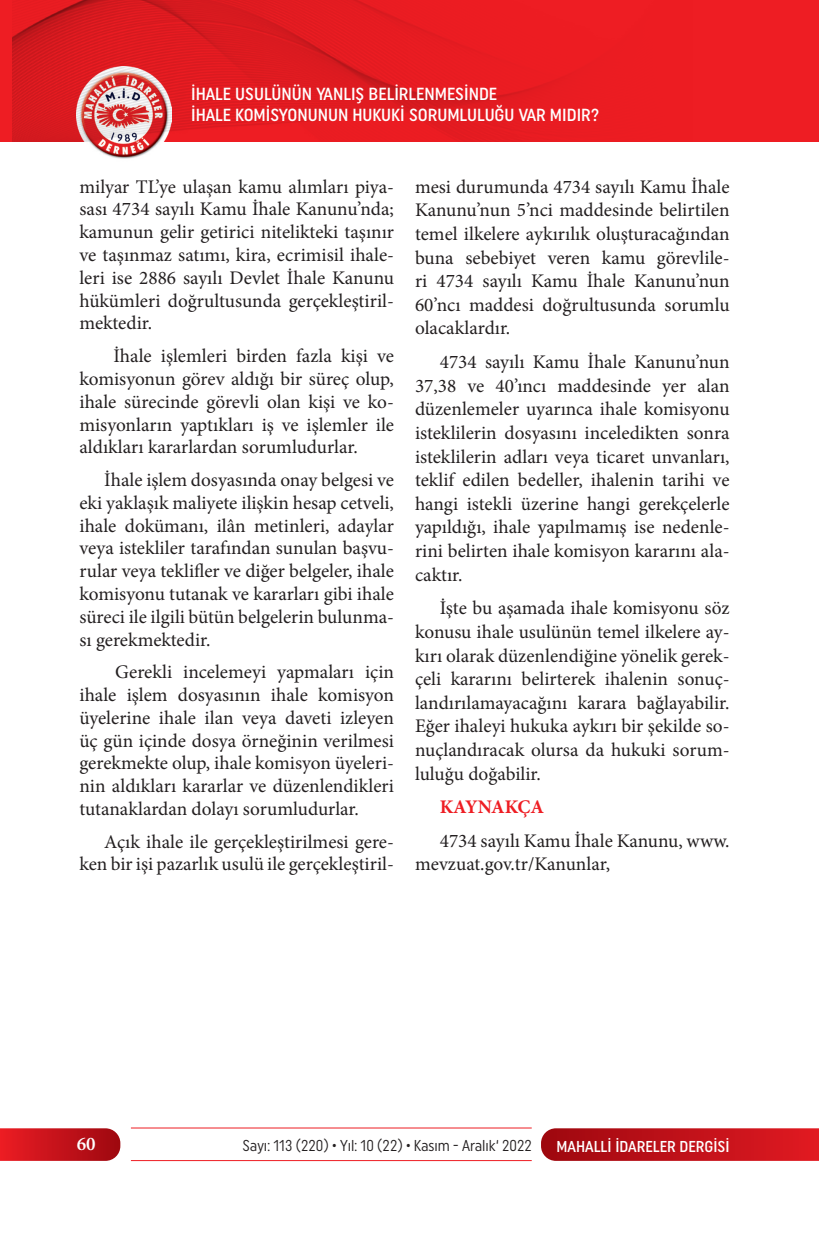
<style>
.page{position:relative;width:819px;height:1241px;background:#fff}
.page>*{position:absolute;margin:0;border:0;box-sizing:border-box;transform-origin:0 0}
.t1{font:19.25px/22.8px "Minion Pro";color:#231f20;text-align:justify}
.t2{font:700 19.25px "Minion Pro";letter-spacing:-.01em;color:#ee1d23}
.t3{font:600 19.25px "Minion Pro";color:#fff}
.t4{font:500 17.5px/21px "Uniform Condensed";color:#fff}
.t5{font:15.75px "Uniform Condensed";color:#231f20;scale:.95 1}
.t6{font:500 15.75px "Uniform Condensed";color:#fff}
</style>
<div class="page">
<svg style="left:541px;top:1128px;width:278px;height:32px;background:#c0151d"></svg>
<svg style="left:0;top:1128px;width:120px;height:32px;background:#c61920"></svg>
<hr style="left:131px;top:1127px;width:400px;height:1px;background:#ee1d23">
<hr style="left:131px;top:1159px;width:400px;height:1px;background:#ee1d23">
<div style="left:0;top:0;width:819px;height:141px;background:#ee1d23"></div>
<img style="left:76px;top:141px;width:96px;height:18px">
<img style="left:13px;top:0;width:550px;height:141px">
<p class="t4" style="left:191px;top:83px;width:409px">İHALE USULÜNÜN YANLIŞ BELİRLENMESİNDE<br>İHALE KOMİSYONUNUN HUKUKİ SORUMLULUĞU VAR MIDIR?</p>
<p class="t1" style="left:79px;top:175px;width:316px">milyar TL’ye ulaşan kamu alımları piya&shy;sası 4734 sayılı Kamu İhale Kanunu’nda; kamunun gelir getirici nitelikteki taşınır ve taşınmaz satımı, kira, ecrimisil ihale&shy;leri ise 2886 sayılı Devlet İhale Kanunu hükümleri doğrultusunda gerçekleştiril&shy;mektedir.</p>
<p class="t1" style="left:79px;top:344px;width:316px;text-indent:34px">İhale işlemleri birden fazla kişi ve komisyonun görev aldığı bir süreç olup, ihale sürecinde görevli olan kişi ve ko&shy;misyonların yaptıkları iş ve işlemler ile aldıkları kararlardan sorumludurlar.</p>
<p class="t1" style="left:79px;top:468px;width:316px;text-indent:25px">İhale işlem dosyasında onay belgesi ve eki yaklaşık maliyete ilişkin hesap cetveli, ihale dokümanı, ilân metinleri, adaylar veya istekliler tarafından sunulan başvu&shy;rular veya teklifler ve diğer belgeler, ihale komisyonu tutanak ve kararları gibi ihale süreci ile ilgili bütün belgelerin bulunma&shy;sı gerekmektedir.</p>
<p class="t1" style="left:79px;top:660px;width:316px;text-indent:36px">Gerekli incelemeyi yapmaları için ihale işlem dosyasının ihale komisyon üyelerine ihale ilan veya daveti izleyen üç gün içinde dosya örneğinin verilmesi gerekmekte olup, ihale komisyon üyeleri&shy;nin aldıkları kararlar ve düzenlendikleri tutanaklardan dolayı sorumludurlar.</p>
<p class="t1" style="left:79px;top:830px;width:316px;text-align:right">Açık ihale ile gerçekleştirilmesi gere&shy;ken bir işi pazarlık usulü ile gerçekleştiril-</p>
<p class="t1" style="left:415px;top:175px;width:316px;line-height:23.6px">mesi durumunda 4734 sayılı Kamu İhale Kanunu’nun 5’nci maddesinde belirtilen temel ilkelere aykırılık oluşturacağından buna sebebiyet veren kamu görevlile&shy;ri 4734 sayılı Kamu İhale Kanunu’nun 60’ncı maddesi doğrultusunda sorumlu olacaklardır.</p>
<p class="t1" style="left:415px;top:350px;width:316px;line-height:23.6px;text-indent:25px">4734 sayılı Kamu İhale Kanunu’nun 37,38 ve 40’ıncı maddesinde yer alan düzenlemeler uyarınca ihale komisyonu isteklilerin dosyasını inceledikten sonra isteklilerin adları veya ticaret unvanları, teklif edilen bedeller, ihalenin tarihi ve hangi istekli üzerine hangi gerekçelerle yapıldığı, ihale yapılmamış ise nedenle&shy;rini belirten ihale komisyon kararını ala&shy;caktır.</p>
<p class="t1" style="left:415px;top:596px;width:316px;line-height:23.6px;text-indent:25px">İşte bu aşamada ihale komisyonu söz konusu ihale usulünün temel ilkelere ay&shy;kırı olarak düzenlendiğine yönelik gerek&shy;çeli kararını belirterek ihalenin sonuç&shy;landırılamayacağını karara bağlayabilir.<br>Eğer ihaleyi hukuka aykırı bir şekilde so&shy;nuçlandıracak olursa da hukuki sorum&shy;luluğu doğabilir.</p>
<p class="t2" style="left:440px;top:793px;width:106px">KAYNAKÇA</p>
<p class="t1" style="left:415px;top:828px;width:316px;line-height:23.6px;text-indent:25px">4734 sayılı Kamu İhale Kanunu, www. mevzuat.gov.tr/Kanunlar,</p>
<p class="t3" style="left:77px;top:1130px;width:20px">60</p>
<p class="t5" style="left:242px;top:1136px;width:306px">Sayı: 113 (220) • Yıl: 10 (22) • Kasım - Aralık‘ 2022</p>
<p class="t6" style="left:556px;top:1136px;width:175px">MAHALLİ İDARELER DERGİSİ</p>
</div>
